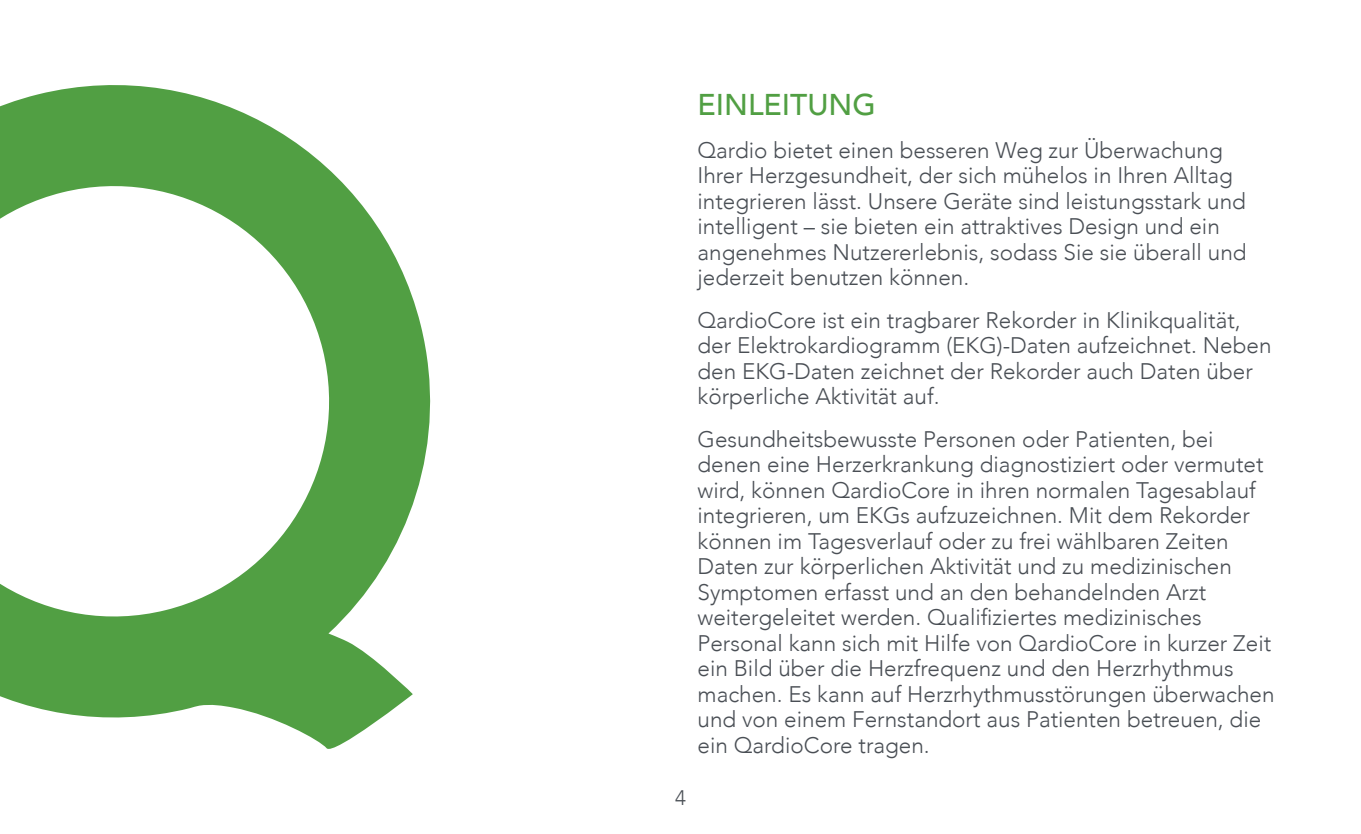
<style>
.page{position:relative;width:1361px;height:834px;background:#fff}
.page>*{position:absolute;margin:0;border:0;box-sizing:border-box;transform-origin:0 0}
.ac_green_header_text{font:500 30px "Avenir";color:#519f43}
.ae_body_text{font:300 22.5px/25.5px "Avenir";color:#4a4f55}
.t1{font:300 21px "Avenir";color:#4a4f55}
</style>
<div class="page">
<svg style="left:0;top:85px;width:430px;height:664px"></svg>
<p class="ac_green_header_text" style="left:697px;top:79px;width:180px">EINLEITUNG</p>
<p class="ae_body_text" style="left:697px;top:137px;width:551px">Qardio bietet einen besseren Weg zur Überwachung Ihrer Herzgesundheit, der sich mühelos in Ihren Alltag integrieren lässt. Unsere Geräte sind leistungsstark und intelligent – sie bieten ein attraktives Design und ein angenehmes Nutzererlebnis, sodass Sie sie überall und jederzeit benutzen können.</p>
<p class="ae_body_text" style="left:697px;top:307px;width:576px">QardioCore ist ein tragbarer Rekorder in Klinikqualität, der Elektrokardiogramm (EKG)-Daten aufzeichnet. Neben den EKG-Daten zeichnet der Rekorder auch Daten über körperliche Aktivität auf.</p>
<p class="ae_body_text" style="left:697px;top:426px;width:578px">Gesundheitsbewusste Personen oder Patienten, bei denen eine Herzerkrankung diagnostiziert oder vermutet wird, können QardioCore in ihren normalen Tagesablauf integrieren, um EKGs aufzuzeichnen. Mit dem Rekorder können im Tagesverlauf oder zu frei wählbaren Zeiten Daten zur körperlichen Aktivität und zu medizinischen Symptomen erfasst und an den behandelnden Arzt weitergeleitet werden. Qualifiziertes medizinisches Personal kann sich mit Hilfe von QardioCore in kurzer Zeit ein Bild über die Herzfrequenz und den Herzrhythmus machen. Es kann auf Herzrhythmusstörungen überwachen und von einem Fernstandort aus Patienten betreuen, die ein QardioCore tragen.</p>
<p class="t1" style="left:675px;top:785px;width:12px">4</p>
</div>
